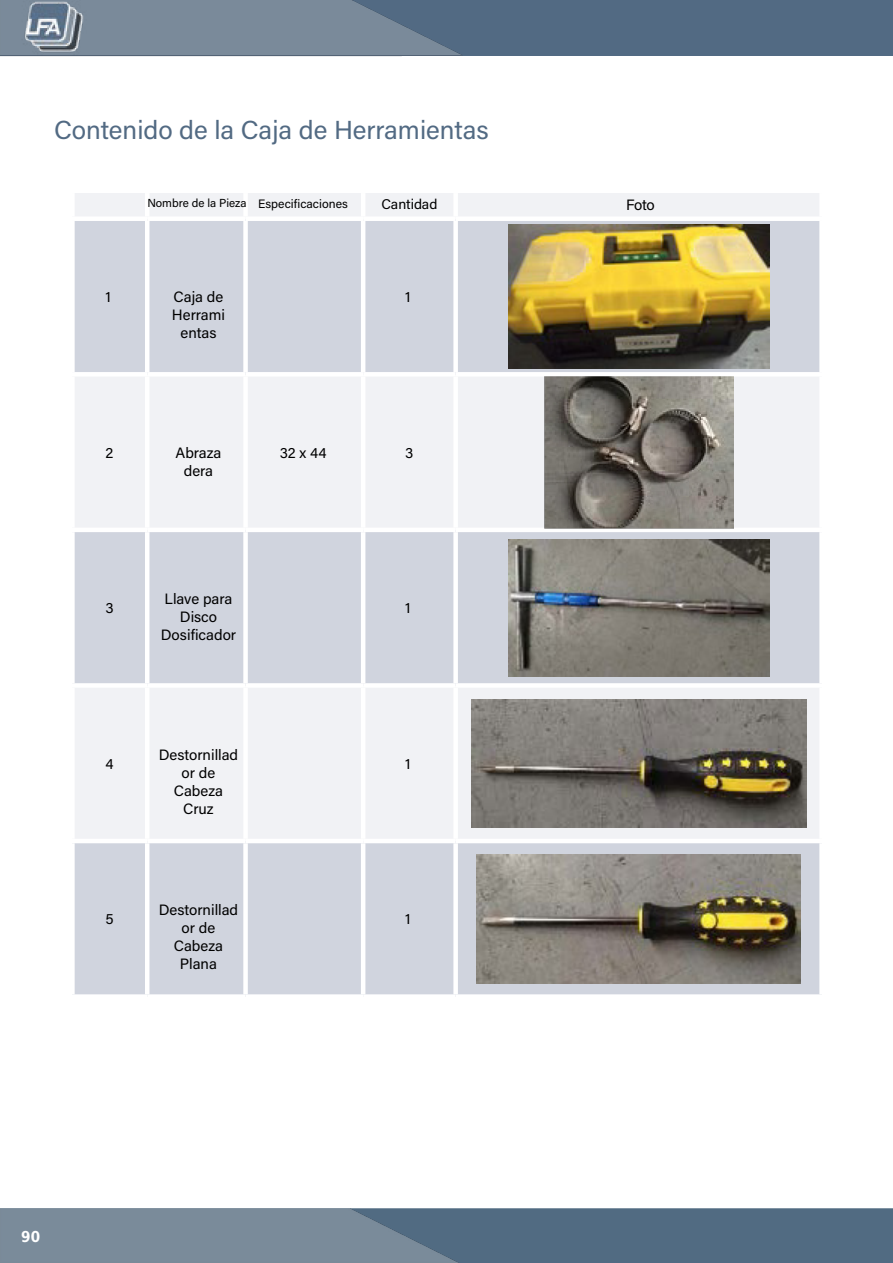
<style>
.page{position:relative;width:893px;height:1263px;background:#fff}
.page>*{position:absolute;margin:0;border:0;box-sizing:border-box;transform-origin:0 0}
.t1{font:26.1px "Acumin Pro";color:#526a83}
.t2{font:700 15.15px "DejaVu Sans Condensed";color:#fff}
.t3{font:15px/18px "Acumin Pro";color:#000;text-align:center}
.t4{font:14.1px "Acumin Pro";letter-spacing:-.005em;color:#000}
.t5{font:12.15px "Acumin Pro";letter-spacing:.005em;color:#000}
.s1{font-size:11.55px}
</style>
<div class="page">
<div style="left:0;top:0;width:893px;height:55px;background:#526a83"></div>
<img style="left:0;top:0;width:463px;height:56px">
<div style="left:463px;top:1208px;width:430px;height:55px;background:#516b82"></div>
<img style="left:0;top:1208px;width:463px;height:55px">
<img style="left:22px;top:0;width:64px;height:55px">
<div style="left:72px;top:193px;width:75px;height:26px;background:#f1f2f5"></div>
<div style="left:147px;top:193px;width:99px;height:26px;background:#f1f2f5"></div>
<div style="left:246px;top:193px;width:117px;height:26px;background:#f1f2f5"></div>
<div style="left:363px;top:193px;width:93px;height:26px;background:#f1f2f5"></div>
<div style="left:456px;top:193px;width:366px;height:26px;background:#f1f2f5"></div>
<div style="left:72px;top:374px;width:75px;height:156px;background:#f1f2f5"></div>
<div style="left:147px;top:374px;width:99px;height:156px;background:#f1f2f5"></div>
<div style="left:246px;top:374px;width:117px;height:156px;background:#f1f2f5"></div>
<div style="left:363px;top:374px;width:93px;height:156px;background:#f1f2f5"></div>
<div style="left:456px;top:374px;width:366px;height:156px;background:#f1f2f5"></div>
<div style="left:72px;top:685px;width:75px;height:156px;background:#f1f2f5"></div>
<div style="left:147px;top:685px;width:99px;height:156px;background:#f1f2f5"></div>
<div style="left:246px;top:685px;width:117px;height:156px;background:#f1f2f5"></div>
<div style="left:363px;top:685px;width:93px;height:156px;background:#f1f2f5"></div>
<div style="left:456px;top:685px;width:366px;height:156px;background:#f1f2f5"></div>
<img style="left:471px;top:699px;width:335px;height:128px">
<div style="left:72px;top:219px;width:75px;height:155px;background:#d0d4de"></div>
<div style="left:147px;top:219px;width:99px;height:155px;background:#d0d4de"></div>
<div style="left:246px;top:219px;width:117px;height:155px;background:#d0d4de"></div>
<div style="left:363px;top:219px;width:93px;height:155px;background:#d0d4de"></div>
<div style="left:456px;top:219px;width:366px;height:155px;background:#d0d4de"></div>
<div style="left:819px;top:193px;width:5px;height:23px;background:#fff"></div>
<div style="left:72px;top:530px;width:75px;height:155px;background:#d0d4de"></div>
<div style="left:147px;top:530px;width:99px;height:155px;background:#d0d4de"></div>
<div style="left:246px;top:530px;width:117px;height:155px;background:#d0d4de"></div>
<div style="left:363px;top:530px;width:93px;height:155px;background:#d0d4de"></div>
<div style="left:456px;top:530px;width:366px;height:155px;background:#d0d4de"></div>
<img style="left:508px;top:539px;width:261px;height:137px">
<div style="left:72px;top:841px;width:75px;height:155px;background:#d0d4de"></div>
<div style="left:147px;top:841px;width:99px;height:155px;background:#d0d4de"></div>
<div style="left:246px;top:841px;width:117px;height:155px;background:#d0d4de"></div>
<div style="left:363px;top:841px;width:93px;height:155px;background:#d0d4de"></div>
<div style="left:456px;top:841px;width:366px;height:155px;background:#d0d4de"></div>
<img style="left:476px;top:855px;width:325px;height:128px">
<div style="left:70px;top:193px;width:5px;height:23px;background:#fff"></div>
<hr style="left:145px;top:193px;width:4px;height:23px;background:#fff">
<div style="left:243px;top:193px;width:5px;height:23px;background:#fff"></div>
<hr style="left:361px;top:193px;width:4px;height:23px;background:#fff">
<div style="left:453px;top:193px;width:5px;height:23px;background:#fff"></div>
<div style="left:70px;top:216px;width:77px;height:5px;background:#fff"></div>
<div style="left:70px;top:221px;width:5px;height:151px;background:#fff"></div>
<div style="left:147px;top:216px;width:99px;height:5px;background:#fff"></div>
<hr style="left:145px;top:221px;width:4px;height:151px;background:#fff">
<div style="left:246px;top:216px;width:117px;height:5px;background:#fff"></div>
<div style="left:243px;top:221px;width:5px;height:151px;background:#fff"></div>
<div style="left:363px;top:216px;width:93px;height:5px;background:#fff"></div>
<hr style="left:361px;top:221px;width:4px;height:151px;background:#fff">
<div style="left:456px;top:216px;width:368px;height:5px;background:#fff"></div>
<div style="left:819px;top:221px;width:5px;height:151px;background:#fff"></div>
<img style="left:508px;top:225px;width:261px;height:143px">
<div style="left:453px;top:221px;width:5px;height:151px;background:#fff"></div>
<div style="left:70px;top:372px;width:77px;height:5px;background:#fff"></div>
<div style="left:70px;top:377px;width:5px;height:151px;background:#fff"></div>
<div style="left:147px;top:372px;width:99px;height:5px;background:#fff"></div>
<hr style="left:145px;top:377px;width:4px;height:151px;background:#fff">
<div style="left:246px;top:372px;width:117px;height:5px;background:#fff"></div>
<div style="left:243px;top:377px;width:5px;height:151px;background:#fff"></div>
<div style="left:363px;top:372px;width:93px;height:5px;background:#fff"></div>
<hr style="left:361px;top:377px;width:4px;height:151px;background:#fff">
<div style="left:456px;top:372px;width:368px;height:5px;background:#fff"></div>
<div style="left:453px;top:377px;width:5px;height:151px;background:#fff"></div>
<div style="left:819px;top:377px;width:5px;height:151px;background:#fff"></div>
<hr style="left:70px;top:528px;width:77px;height:4px;background:#fff">
<div style="left:70px;top:532px;width:5px;height:151px;background:#fff"></div>
<hr style="left:147px;top:528px;width:99px;height:4px;background:#fff">
<hr style="left:145px;top:532px;width:4px;height:151px;background:#fff">
<hr style="left:246px;top:528px;width:117px;height:4px;background:#fff">
<div style="left:243px;top:532px;width:5px;height:151px;background:#fff"></div>
<hr style="left:363px;top:528px;width:93px;height:4px;background:#fff">
<hr style="left:361px;top:532px;width:4px;height:151px;background:#fff">
<hr style="left:456px;top:528px;width:368px;height:4px;background:#fff">
<div style="left:453px;top:532px;width:5px;height:151px;background:#fff"></div>
<div style="left:819px;top:532px;width:5px;height:151px;background:#fff"></div>
<div style="left:70px;top:683px;width:77px;height:5px;background:#fff"></div>
<div style="left:70px;top:688px;width:5px;height:151px;background:#fff"></div>
<div style="left:147px;top:683px;width:99px;height:5px;background:#fff"></div>
<hr style="left:145px;top:688px;width:4px;height:151px;background:#fff">
<div style="left:246px;top:683px;width:117px;height:5px;background:#fff"></div>
<div style="left:243px;top:688px;width:5px;height:151px;background:#fff"></div>
<div style="left:363px;top:683px;width:93px;height:5px;background:#fff"></div>
<hr style="left:361px;top:688px;width:4px;height:151px;background:#fff">
<div style="left:456px;top:683px;width:368px;height:5px;background:#fff"></div>
<div style="left:453px;top:688px;width:5px;height:151px;background:#fff"></div>
<div style="left:819px;top:688px;width:5px;height:151px;background:#fff"></div>
<hr style="left:70px;top:839px;width:77px;height:4px;background:#fff">
<div style="left:70px;top:843px;width:5px;height:151px;background:#fff"></div>
<hr style="left:147px;top:839px;width:99px;height:4px;background:#fff">
<hr style="left:246px;top:839px;width:117px;height:4px;background:#fff">
<hr style="left:145px;top:843px;width:4px;height:151px;background:#fff">
<div style="left:243px;top:843px;width:5px;height:151px;background:#fff"></div>
<hr style="left:363px;top:839px;width:93px;height:4px;background:#fff">
<hr style="left:361px;top:843px;width:4px;height:151px;background:#fff">
<hr style="left:456px;top:839px;width:368px;height:4px;background:#fff">
<div style="left:453px;top:843px;width:5px;height:151px;background:#fff"></div>
<div style="left:819px;top:843px;width:5px;height:151px;background:#fff"></div>
<div style="left:70px;top:994px;width:77px;height:5px;background:#fff"></div>
<div style="left:147px;top:994px;width:99px;height:5px;background:#fff"></div>
<div style="left:246px;top:994px;width:117px;height:5px;background:#fff"></div>
<div style="left:363px;top:994px;width:93px;height:5px;background:#fff"></div>
<div style="left:456px;top:994px;width:368px;height:5px;background:#fff"></div>
<img style="left:544px;top:376px;width:189px;height:152px">
<h1 class="t1" style="left:54px;top:112px;width:436px">Contenido de la Caja de Herramientas</h1>
<p class="t5" style="left:147px;top:195px;width:202px"><span class="s1">Nombre de la Pieza</span> Especificaciones</p>
<p class="t4" style="left:381px;top:195px;width:58px">Cantidad</p>
<p class="t3" style="left:626px;top:195px;width:30px">Foto</p>
<p class="t3" style="left:106px;top:287px;width:7px">1</p>
<p class="t3" style="left:172px;top:287px;width:55px">Caja de<br>Herrami entas</p>
<p class="t3" style="left:405px;top:287px;width:7px">1</p>
<p class="t3" style="left:106px;top:443px;width:9px">2</p>
<p class="t3" style="left:175px;top:443px;width:48px">Abraza dera</p>
<p class="t3" style="left:280px;top:443px;width:48px">32 x 44</p>
<p class="t3" style="left:405px;top:443px;width:10px">3</p>
<p class="t3" style="left:106px;top:598px;width:10px">3</p>
<p class="t3" style="left:161px;top:589px;width:77px">Llave para<br>Disco<br>Dosificador</p>
<p class="t3" style="left:405px;top:598px;width:7px">1</p>
<p class="t3" style="left:106px;top:754px;width:10px">4</p>
<p class="t3" style="left:159px;top:745px;width:81px">Destornillad or de<br>Cabeza<br>Cruz</p>
<p class="t3" style="left:405px;top:754px;width:7px">1</p>
<p class="t3" style="left:106px;top:909px;width:10px">5</p>
<p class="t3" style="left:159px;top:900px;width:81px">Destornillad or de<br>Cabeza<br>Plana</p>
<p class="t3" style="left:405px;top:909px;width:7px">1</p>
<p class="t2" style="left:21px;top:1224px;width:20px">90</p>
</div>
